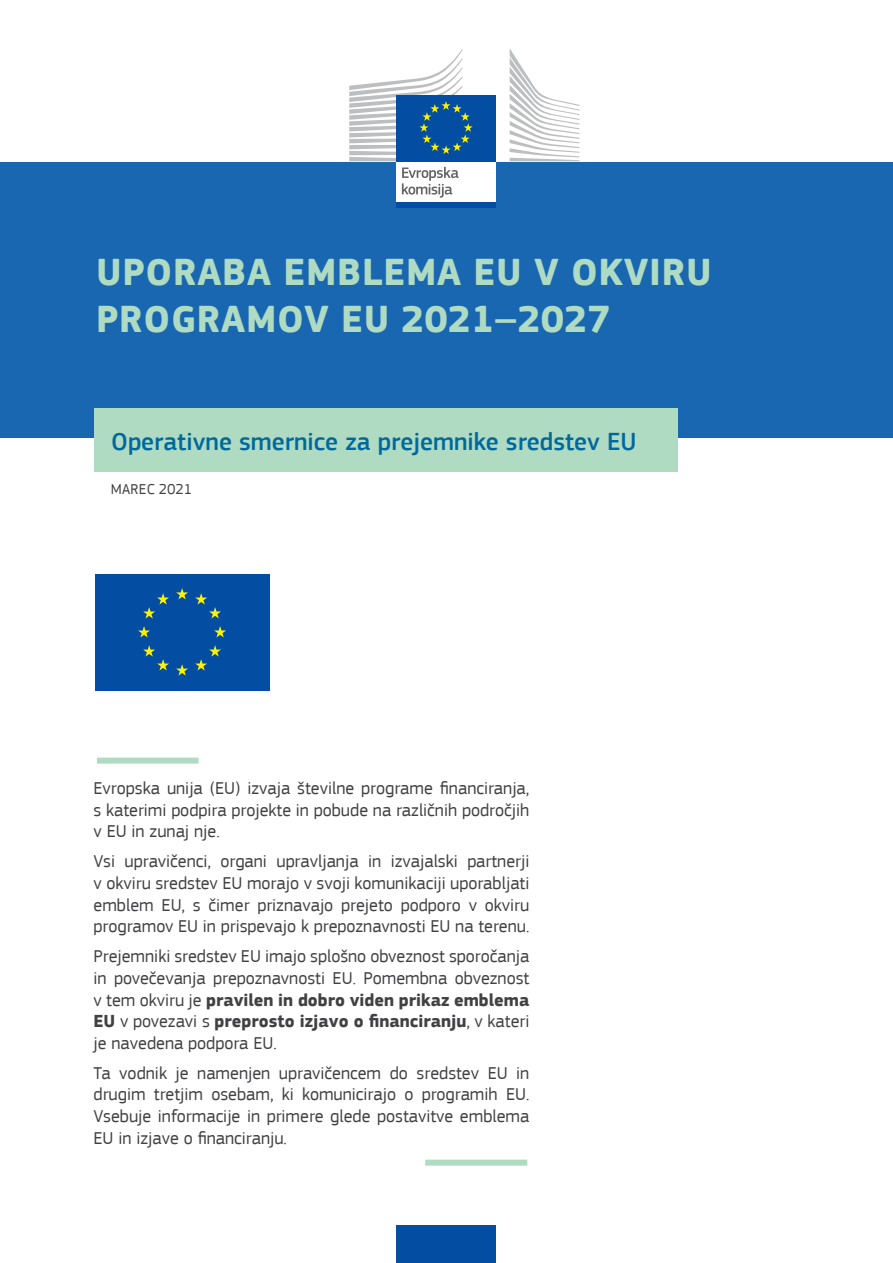
<style>
.page{position:relative;width:893px;height:1263px;background:#fff}
.page>*{position:absolute;margin:0;border:0;box-sizing:border-box;transform-origin:0 0}
.Doc_title{font:700 39px/46.8px "EC Square Sans Pro";letter-spacing:.02em;color:#aedbc2}
.Doc_subtitle{font:500 25.5px "EC Square Sans Pro";color:#00689d}
.Body_cover{font:18px/21.6px "EC Square Sans Pro";color:#414042;text-align:justify}
.Body_cover_2{font:18px/21.6px "EC Square Sans Pro";color:#414042;text-align:justify}
.Body_cover_1{font:18px/21.6px "EC Square Sans Pro";color:#414042;text-align:justify}
.Doc_date{font:15px "EC Square Sans Pro";letter-spacing:.02em;color:#414042}
.s1{font-weight:700}
</style>
<div class="page">
<div style="left:0;top:162px;width:893px;height:276px;background:#1966b1"></div>
<div style="left:95px;top:409px;width:583px;height:63px;background:#aedbc2"></div>
<div style="left:97px;top:758px;width:102px;height:6px;background:#aedbc2"></div>
<div style="left:425px;top:1159px;width:102px;height:6px;background:#aedbc2"></div>
<div style="left:396px;top:159px;width:99px;height:44px;background:#fff"></div>
<div style="left:396px;top:95px;width:100px;height:66px;background:#034ea2"></div>
<svg style="left:349px;top:49px;width:124px;height:112px"></svg>
<div style="left:396px;top:202px;width:100px;height:6px;background:#034ea2"></div>
<svg style="left:510px;top:49px;width:69px;height:112px"></svg>
<svg style="left:402px;top:167px;width:57px;height:31px"></svg>
<div style="left:396px;top:1225px;width:100px;height:38px;background:#034ea2"></div>
<div style="left:94px;top:573px;width:177px;height:120px;background:linear-gradient(to right,#fff,#fff)"></div>
<div style="left:95px;top:574px;width:174px;height:116px;background:#034ea2"></div>
<svg style="left:176px;top:588px;width:12px;height:11px"></svg>
<svg style="left:143px;top:593px;width:26px;height:25px"></svg>
<svg style="left:138px;top:626px;width:12px;height:11px"></svg>
<svg style="left:143px;top:645px;width:26px;height:26px"></svg>
<svg style="left:176px;top:664px;width:12px;height:12px"></svg>
<svg style="left:195px;top:645px;width:26px;height:26px"></svg>
<svg style="left:214px;top:626px;width:12px;height:11px"></svg>
<svg style="left:195px;top:593px;width:26px;height:25px"></svg>
<p class="Doc_title" style="left:96px;top:250px;width:617px">UPORABA EMBLEMA EU V OKVIRU<br>PROGRAMOV EU 2021–2027</p>
<p class="Doc_subtitle" style="left:111px;top:426px;width:527px">Operativne smernice za prejemnike sredstev EU</p>
<p class="Doc_date" style="left:111px;top:480px;width:83px">MAREC 2021</p>
<p class="Body_cover_1" style="left:94px;top:777px;width:437px">Evropska unija (EU) izvaja številne programe financiranja, s katerimi podpira projekte in pobude na različnih področjih v EU in zunaj nje.</p>
<p class="Body_cover" style="left:94px;top:851px;width:437px">Vsi upravičenci, organi upravljanja in izvajalski partnerji v okviru sredstev EU morajo v svoji komunikaciji uporabljati emblem EU, s čimer priznavajo prejeto podporo v okviru programov EU in prispevajo k prepoznavnosti EU na terenu.</p>
<p class="Body_cover" style="left:94px;top:946px;width:437px">Prejemniki sredstev EU imajo splošno obveznost sporočanja in povečevanja prepoznavnosti EU. Pomembna obveznost v tem okviru je <span class="s1">pravilen in dobro viden prikaz emblema EU</span> v povezavi s <span class="s1">preprosto izjavo o financiranju</span>, v kateri je navedena podpora EU.</p>
<p class="Body_cover_2" style="left:94px;top:1062px;width:437px">Ta vodnik je namenjen upravičencem do sredstev EU in drugim tretjim osebam, ki komunicirajo o programih EU.<br>Vsebuje informacije in primere glede postavitve emblema EU in izjave o financiranju.</p>
</div>
